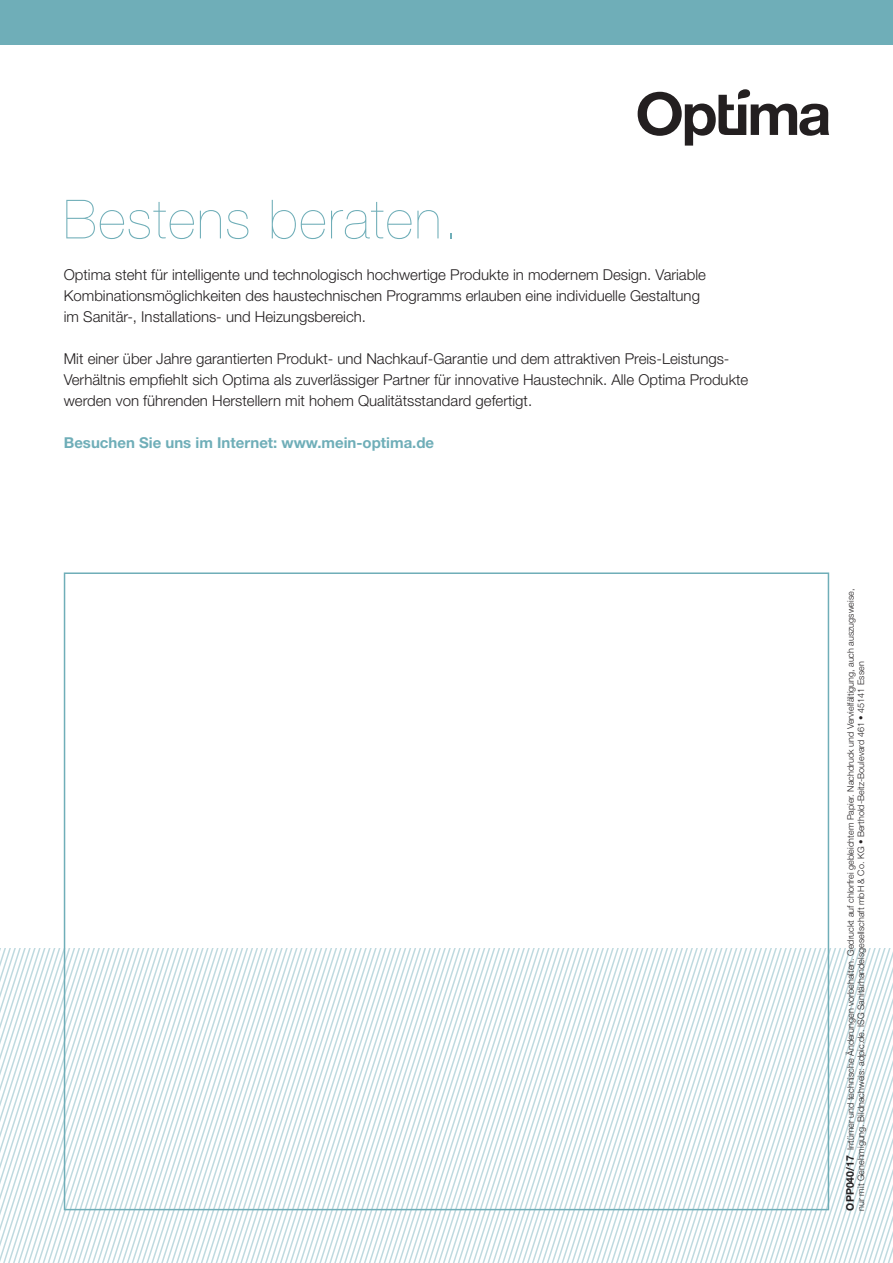
<style>
.page{position:relative;width:893px;height:1263px;background:#fff}
.page>*{position:absolute;margin:0;border:0;box-sizing:border-box;transform-origin:0 0}
.t1{font:200 54px "Helvetica Neue LT Std";letter-spacing:.03em;color:#6faeb8}
.t2{font:300 15px/21px "Helvetica Neue LT Std";color:#231f20}
.t3{font:700 15px "Helvetica Neue LT Std";color:#6faeb8}
.t4{font:300 9px/10.5px "Helvetica Neue LT Std";color:#231f20}
.s1{font-weight:700;font-size:10.5px}
</style>
<div class="page">
<div style="left:0;top:0;width:893px;height:45px;background:#6faeb8"></div>
<svg style="left:0;top:948px;width:850px;height:315px"></svg>
<svg style="left:850px;top:948px;width:43px;height:315px"></svg>
<svg style="left:638px;top:89px;width:191px;height:57px"></svg>
<h1 class="t1" style="left:64px;top:188px;width:396px">Bestens beraten.</h1>
<p class="t2" style="left:64px;top:264px;width:644px">Optima steht für intelligente und technologisch hochwertige Produkte in modernem Design. Variable<br>Kombinationsmöglichkeiten des haustechnischen Programms erlauben eine individuelle Gestaltung im Sanitär-, Installations- und Heizungsbereich.</p>
<p class="t2" style="left:64px;top:348px;width:686px">Mit einer über Jahre garantierten Produkt- und Nachkauf-Garantie und dem attraktiven Preis-Leistungs-<br>Verhältnis empfiehlt sich Optima als zuverlässiger Partner für innovative Haustechnik. Alle Optima Produkte werden von führenden Herstellern mit hohem Qualitätsstandard gefertigt.</p>
<p class="t3" style="left:64px;top:434px;width:372px">Besuchen Sie uns im Internet: www.mein-optima.de</p>
<p class="t4" style="left:845px;top:1210px;width:623px;rotate:-90deg"><span class="s1">OPP040/17</span> Irrtümer und technische Änderungen vorbehalten. Gedruckt auf chlorfrei gebleichtem Papier. Nachdruck und Vervielfältigung, auch auszugsweise, nur mit Genehmigung. Bildnachweis: adpic.de. ISG Sanitärhandelsgesellschaft mbH &amp; Co. KG • Berthold-Beitz-Boulevard 461 • 45141 Essen</p>
</div>
